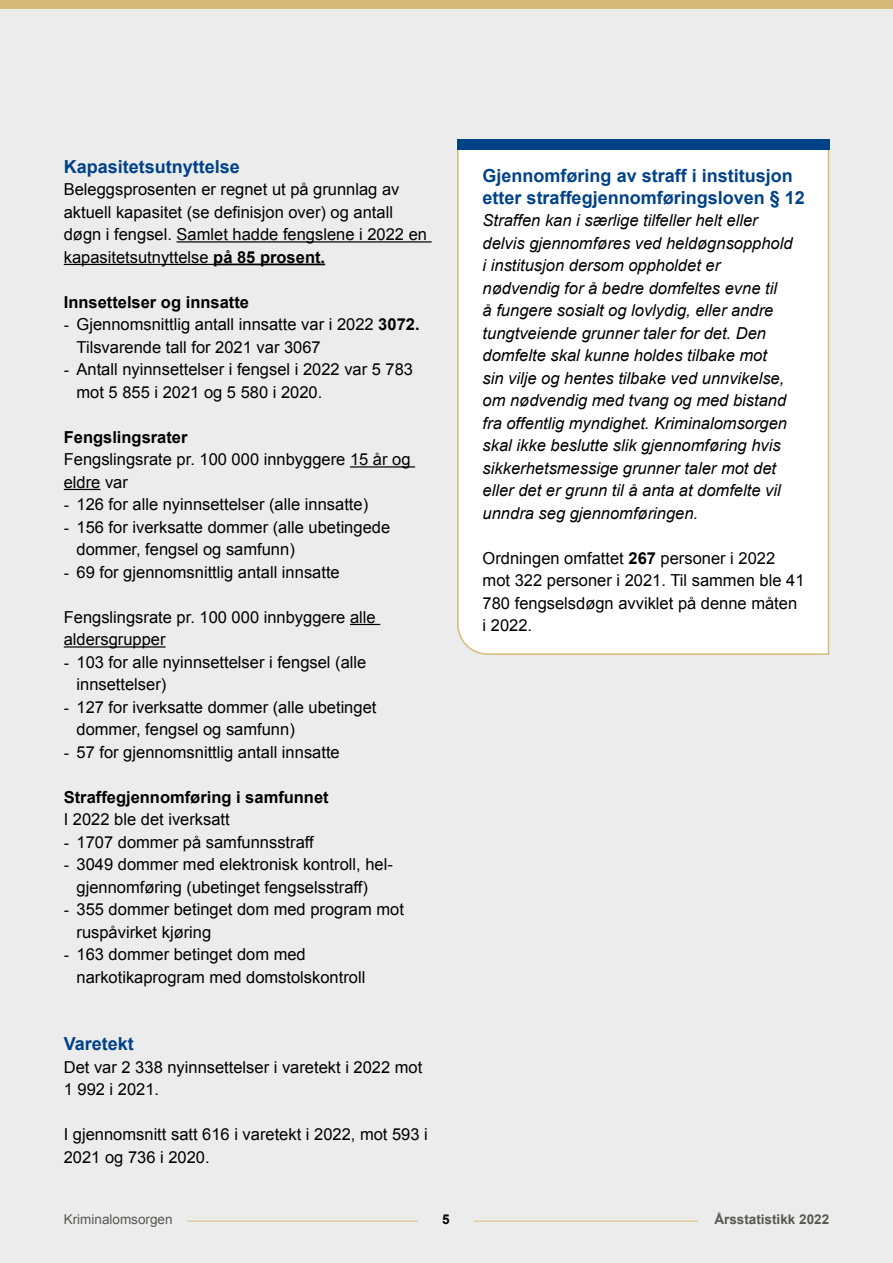
<style>
.page{position:relative;width:893px;height:1263px;background:#ececec}
.page>*{position:absolute;margin:0;border:0;box-sizing:border-box;transform-origin:0 0}
.t1{font:700 18px/21.6px "Arial";color:#004288}
.t2{font:16.5px/22.5px "Arial";color:#000}
.t3{font:italic 16.5px/22.5px "Arial";color:#000}
.t4{font:700 16.5px "Arial";color:#000}
.t5{font:700 13.5px "Arial";color:#575756}
.t6{font:13.5px "Arial";color:#575756}
.t7{font:700 13.5px "Arial";color:#000}
.s1{font-weight:700}
.s2{font-family:"Times New Roman"}
</style>
<div class="page">
<div style="left:0;top:0;width:893px;height:9px;background:#d6bb78"></div>
<hr style="left:187px;top:1221px;width:231px;height:1px;background:#d6bb78">
<hr style="left:474px;top:1221px;width:224px;height:1px;background:#d6bb78">
<div style="left:457px;top:142px;width:373px;height:513px;background:#fff"></div>
<hr style="left:177px;top:241px;width:255px;height:2px;background:#000">
<hr style="left:64px;top:264px;width:149px;height:1px;background:#000">
<hr style="left:213px;top:264px;width:112px;height:1px;background:#000">
<hr style="left:350px;top:466px;width:65px;height:2px;background:#000">
<hr style="left:64px;top:489px;width:36px;height:1px;background:#000">
<hr style="left:350px;top:624px;width:30px;height:1px;background:#000">
<hr style="left:64px;top:646px;width:102px;height:2px;background:#000">
<div style="left:457px;top:139px;width:372px;height:11px;background:#004288"></div>
<h3 class="t1" style="left:64px;top:156px;width:178px">Kapasitetsutnyttelse</h3>
<p class="t2" style="left:64px;top:178px;width:365px">Beleggsprosenten er regnet ut på grunnlag av aktuell kapasitet (se definisjon over) og antall døgn i fengsel. Samlet hadde fengslene i 2022 en kapasitetsutnyttelse <span class="s1">på 85 prosent.</span></p>
<p class="t4" style="left:64px;top:291px;width:187px">Innsettelser og innsatte</p>
<p class="t2" style="left:77px;top:313px;width:345px;text-indent:-13px"><span class="s2">-</span> Gjennomsnittlig antall innsatte var i 2022 <span class="s1">3072.<br></span>Tilsvarende tall for 2021 var 3067</p>
<p class="t2" style="left:77px;top:358px;width:338px;text-indent:-13px"><span class="s2">-</span> Antall nyinnsettelser i fengsel i 2022 var 5 783 mot 5 855 i 2021 og 5 580 i 2020.</p>
<p class="t4" style="left:64px;top:426px;width:125px">Fengslingsrater</p>
<p class="t2" style="left:64px;top:448px;width:348px">Fengslingsrate pr. 100 000 innbyggere 15 år og eldre var</p>
<p class="t2" style="left:64px;top:493px;width:306px"><span class="s2">-</span> 126 for alle nyinnsettelser (alle innsatte)</p>
<p class="t2" style="left:77px;top:516px;width:315px;text-indent:-13px"><span class="s2">-</span> 156 for iverksatte dommer (alle ubetingede dommer, fengsel og samfunn)</p>
<p class="t2" style="left:64px;top:561px;width:277px"><span class="s2">-</span> 69 for gjennomsnittlig antall innsatte</p>
<p class="t2" style="left:64px;top:606px;width:313px">Fengslingsrate pr. 100 000 innbyggere alle aldersgrupper</p>
<p class="t2" style="left:77px;top:651px;width:291px;text-indent:-13px"><span class="s2">-</span> 103 for alle nyinnsettelser i fengsel (alle innsettelser)</p>
<p class="t2" style="left:77px;top:696px;width:301px;text-indent:-13px"><span class="s2">-</span> 127 for iverksatte dommer (alle ubetinget dommer, fengsel og samfunn)</p>
<p class="t2" style="left:64px;top:741px;width:277px"><span class="s2">-</span> 57 for gjennomsnittlig antall innsatte</p>
<p class="t4" style="left:64px;top:786px;width:266px">Straffegjennomføring i samfunnet</p>
<p class="t2" style="left:64px;top:808px;width:168px">I 2022 ble det iverksatt</p>
<p class="t2" style="left:64px;top:831px;width:251px"><span class="s2">-</span> 1707 dommer på samfunnsstraff</p>
<p class="t2" style="left:77px;top:853px;width:318px;text-indent:-13px"><span class="s2">-</span> 3049 dommer med elektronisk kontroll, hel&shy;gjennomføring (ubetinget fengselsstraff)</p>
<p class="t2" style="left:77px;top:898px;width:329px;text-indent:-13px"><span class="s2">-</span> 355 dommer betinget dom med program mot ruspåvirket kjøring</p>
<p class="t2" style="left:77px;top:943px;width:290px;text-indent:-13px"><span class="s2">-</span> 163 dommer betinget dom med narkotikaprogram med domstolskontroll</p>
<h3 class="t1" style="left:64px;top:1034px;width:72px">Varetekt</h3>
<p class="t2" style="left:64px;top:1056px;width:360px">Det var 2 338 nyinnsettelser i varetekt i 2022 mot<br>1 992 i 2021.</p>
<p class="t2" style="left:64px;top:1123px;width:366px">I gjennomsnitt satt 616 i varetekt i 2022, mot 593 i<br>2021 og 736 i 2020.</p>
<h3 class="t1" style="left:483px;top:166px;width:324px">Gjennomføring av straff i institusjon etter straffegjennomføringsloven § 12</h3>
<p class="t3" style="left:483px;top:209px;width:311px">Straffen kan i særlige tilfeller helt eller delvis gjennomføres ved heldøgnsopphold i institusjon dersom oppholdet er nødvendig for å bedre domfeltes evne til<br>å fungere sosialt og lovlydig, eller andre tungtveiende grunner taler for det. Den domfelte skal kunne holdes tilbake mot<br>sin vilje og hentes tilbake ved unnvikelse, om nødvendig med tvang og med bistand fra offentlig myndighet. Kriminalomsorgen skal ikke beslutte slik gjennomføring hvis sikkerhetsmessige grunner taler mot det eller det er grunn til å anta at domfelte vil unndra seg gjennomføringen.</p>
<p class="t2" style="left:483px;top:547px;width:323px">Ordningen omfattet <span class="s1">267</span> personer i 2022 mot 322 personer i 2021. Til sammen ble 41<br>780 fengselsdøgn avviklet på denne måten i 2022.</p>
<p class="t6" style="left:64px;top:1210px;width:110px">Kriminalomsorgen</p>
<p class="t7" style="left:442px;top:1210px;width:9px">5</p>
<p class="t5" style="left:714px;top:1210px;width:116px">Årsstatistikk 2022</p>
</div>
